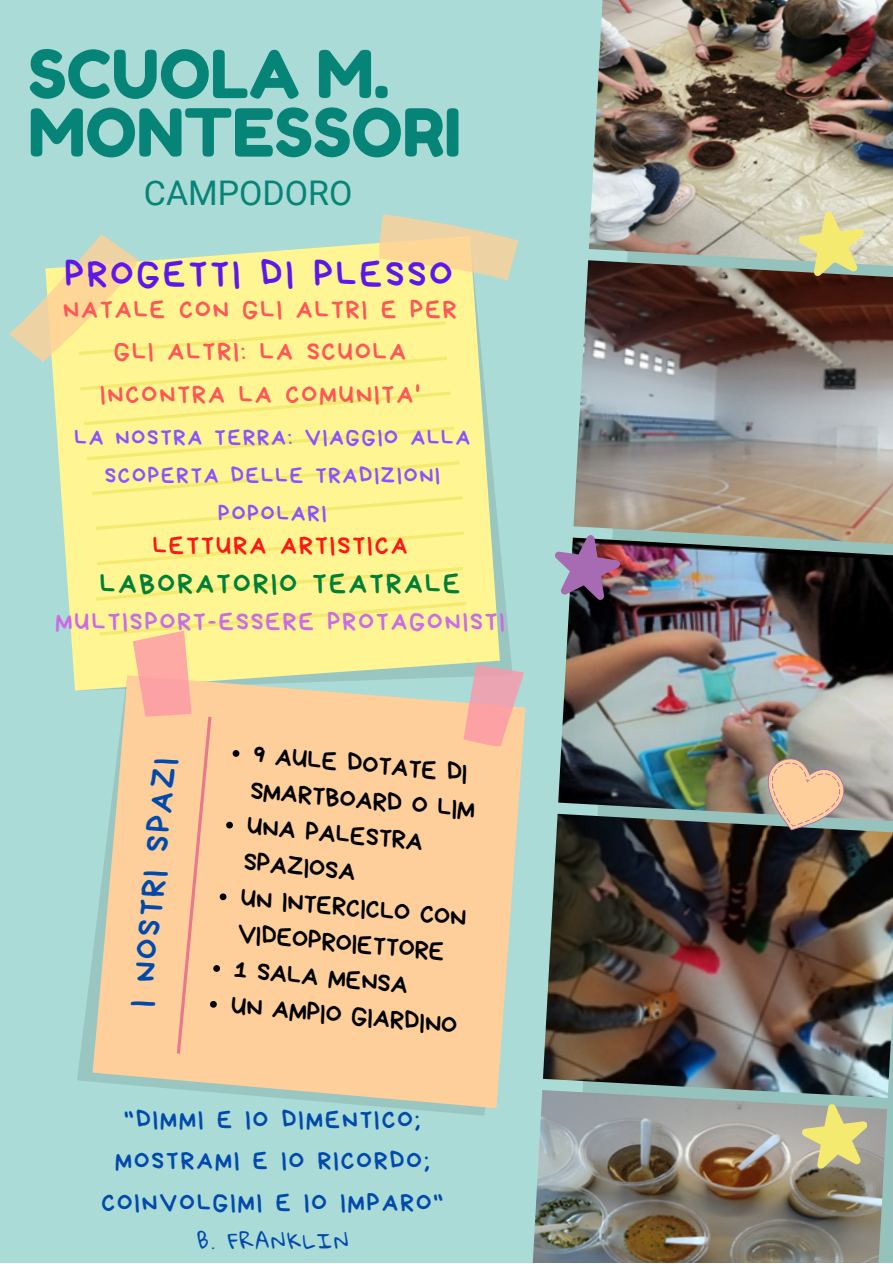
<style>
.page{position:relative;width:893px;height:1264px;background:#fff}
.page>*{position:absolute;margin:0;border:0;box-sizing:border-box;transform-origin:0 0}
.t1{font:66px/58.5px "Fredoka One";color:#078478}
.t2{font:37.65px "Bryndan Write";letter-spacing:.085em;color:#5e17eb}
.t3{font:33.9px "Roboto";color:#078478}
.t4{font:33.3px "Bryndan Write";color:#004aad}
.t5{font:28.65px "Bryndan Write";letter-spacing:.085em;color:#008037}
.t6{font:26.25px/36px "Bryndan Write";color:#000}
.t7{font:25.65px/42.8px "Bryndan Write";letter-spacing:.085em;color:#ff5757;text-align:center}
.t8{font:25.65px "Bryndan Write";letter-spacing:.085em;color:#ff1616}
.t9{font:25.35px "Bryndan Write";letter-spacing:.085em;color:#cb6ce6}
.t10{font:25.2px/41.5px "Bryndan Write";letter-spacing:.085em;color:#004aad;text-align:center}
.t11{font:22.65px/38.2px "Bryndan Write";letter-spacing:.085em;color:#8c52ff;text-align:center}
.t12{font:20.7px "Gloria Hallelujah";letter-spacing:.085em;color:#004aad}
</style>
<div class="page">
<div style="left:0;top:0;width:892px;height:1262px;background:#aadbd6"></div>
<img style="left:588px;top:0;width:304px;height:260px">
<img style="left:573px;top:260px;width:319px;height:277px">
<img style="left:563px;top:537px;width:329px;height:276px">
<img style="left:563px;top:813px;width:329px;height:284px">
<img style="left:532px;top:1090px;width:355px;height:172px">
<svg style="left:77px;top:707px;width:486px;height:432px"></svg>
<img style="left:555px;top:530px;width:69px;height:72px">
<svg style="left:798px;top:1099px;width:74px;height:71px;background:#c0bf8f"></svg>
<svg style="left:753px;top:752px;width:103px;height:92px;background:#a3927e"></svg>
<svg style="left:795px;top:207px;width:73px;height:71px;background:#d1cd94"></svg>
<svg style="left:9px;top:214px;width:515px;height:839px"></svg>
<h1 class="t1" style="left:28px;top:44px;width:434px">SCUOLA M.<br>MONTESSORI</h1>
<p class="t3" style="left:144px;top:174px;width:210px">CAMPODORO</p>
<h2 class="t2" style="left:65px;top:255px;width:389px">PROGETTI DI PLESSO</h2>
<p class="t7" style="left:63px;top:287px;width:395px">NATALE CON GLI ALTRI E PER<br>GLI ALTRI: LA SCUOLA<br>INCONTRA LA COMUNITA'</p>
<p class="t11" style="left:74px;top:418px;width:397px">LA NOSTRA TERRA: VIAGGIO ALLA<br>SCOPERTA DELLE TRADIZIONI<br>POPOLARI</p>
<p class="t8" style="left:153px;top:532px;width:256px">LETTURA ARTISTICA</p>
<p class="t5" style="left:100px;top:569px;width:362px">LABORATORIO TEATRALE</p>
<p class="t9" style="left:55px;top:609px;width:451px">MULTISPORT-ESSERE PROTAGONISTI</p>
<p class="t4" style="left:124px;top:1004px;width:252px;rotate:-84deg">I NOSTRI SPAZI</p>
<p class="t6" style="left:254px;top:736px;width:228px;rotate:5deg">9 AULE DOTATE DI<br>SMARTBOARD O LIM<br>UNA PALESTRA<br>SPAZIOSA<br>UN INTERCICLO CON<br>VIDEOPROIETTORE<br>1 SALA MENSA<br>UN AMPIO GIARDINO</p>
<p class="t10" style="left:101px;top:1098px;width:343px">"DIMMI E IO DIMENTICO;<br>MOSTRAMI E IO RICORDO;<br>COINVOLGIMI E IO IMPARO"</p>
<p class="t12" style="left:197px;top:1230px;width:153px">B. FRANKLIN</p>
</div>
